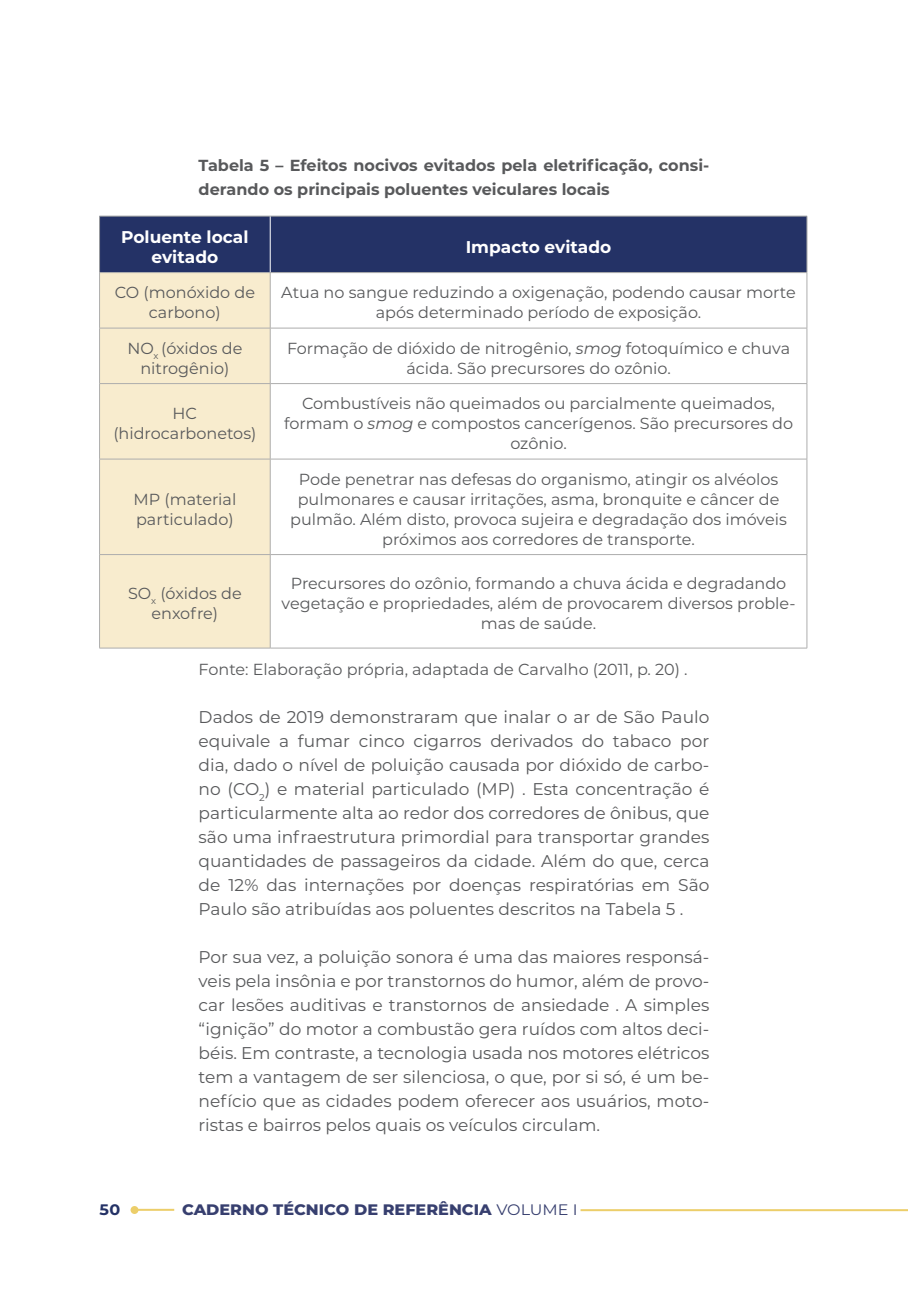
<style>
.page{position:relative;width:908px;height:1304px;background:#fff}
.page>*{position:absolute;margin:0;border:0;box-sizing:border-box;transform-origin:0 0}
.t1{font:17px/24px "Montserrat";color:#58595b;text-align:justify}
.t2{font:700 17px/20px "Montserrat";color:#fff;text-align:center}
.t3{font:16px/20px "Montserrat";color:#58595b;text-align:center}
.t4{font:700 16px/24px "Montserrat";color:#58595b}
.t5{font:800 15.2px "Montserrat";color:#373f6f;scale:1.05 1}
.t6{font:700 15.2px "Montserrat";color:#243266;scale:1.05 1}
.s1{font-style:italic}
.s2{font-weight:400}
</style>
<div class="page">
<div style="left:100px;top:217px;width:706px;height:55px;background:#243266"></div>
<div style="left:100px;top:273px;width:170px;height:375px;background:#f8ecce"></div>
<hr style="left:99px;top:216px;width:171px;height:1px;background:#97999c">
<hr style="left:99px;top:216px;width:1px;height:56px;background:#97999c">
<hr style="left:270px;top:216px;width:536px;height:1px;background:#97999c">
<hr style="left:806px;top:216px;width:1px;height:56px;background:#97999c">
<hr style="left:270px;top:216px;width:1px;height:56px;background:#fff">
<hr style="left:99px;top:272px;width:171px;height:1px;background:#adadad">
<hr style="left:99px;top:273px;width:1px;height:55px;background:#adadad">
<hr style="left:270px;top:272px;width:536px;height:1px;background:#adadad">
<hr style="left:270px;top:273px;width:1px;height:55px;background:#adadad">
<hr style="left:806px;top:273px;width:1px;height:55px;background:#adadad">
<hr style="left:99px;top:328px;width:171px;height:1px;background:#adadad">
<hr style="left:99px;top:328px;width:1px;height:55px;background:#adadad">
<hr style="left:270px;top:328px;width:536px;height:1px;background:#adadad">
<hr style="left:270px;top:328px;width:1px;height:55px;background:#adadad">
<hr style="left:806px;top:328px;width:1px;height:55px;background:#adadad">
<hr style="left:99px;top:383px;width:171px;height:1px;background:#adadad">
<hr style="left:99px;top:384px;width:1px;height:75px;background:#adadad">
<hr style="left:270px;top:383px;width:536px;height:1px;background:#adadad">
<hr style="left:270px;top:384px;width:1px;height:75px;background:#adadad">
<hr style="left:806px;top:384px;width:1px;height:75px;background:#adadad">
<hr style="left:99px;top:459px;width:171px;height:1px;background:#adadad">
<hr style="left:99px;top:459px;width:1px;height:95px;background:#adadad">
<hr style="left:270px;top:459px;width:536px;height:1px;background:#adadad">
<hr style="left:270px;top:459px;width:1px;height:95px;background:#adadad">
<hr style="left:806px;top:459px;width:1px;height:95px;background:#adadad">
<hr style="left:99px;top:554px;width:171px;height:1px;background:#adadad">
<hr style="left:99px;top:555px;width:1px;height:93px;background:#adadad">
<hr style="left:270px;top:554px;width:536px;height:1px;background:#adadad">
<hr style="left:270px;top:555px;width:1px;height:93px;background:#adadad">
<hr style="left:806px;top:555px;width:1px;height:93px;background:#adadad">
<hr style="left:99px;top:648px;width:171px;height:1px;background:#adadad">
<hr style="left:270px;top:648px;width:536px;height:1px;background:#adadad">
<hr style="left:134px;top:1209px;width:40px;height:2px;background:#ecce6a">
<div style="left:130px;top:1206px;width:8px;height:8px;background:#ecce6a;border-radius:50%"></div>
<hr style="left:580px;top:1209px;width:327px;height:2px;background:#ecce6a">
<p class="t4" style="left:198px;top:153px;width:512px">Tabela 5 – Efeitos nocivos evitados pela eletrificação, consi&shy;derando os principais poluentes veiculares locais</p>
<p class="t2" style="left:121px;top:226px;width:129px">Poluente local evitado</p>
<p class="t2" style="left:465px;top:236px;width:147px">Impacto evitado</p>
<p class="t3" style="left:115px;top:282px;width:142px">CO (monóxido de carbono)</p>
<p class="t3" style="left:281px;top:282px;width:515px">Atua no sangue reduzindo a oxigenação, podendo causar morte após determinado período de exposição.</p>
<p class="t3" style="left:127px;top:337px;width:116px">NO<sub>x</sub> (óxidos de nitrogênio)</p>
<p class="t3" style="left:287px;top:337px;width:504px">Formação de dióxido de nitrogênio, <span class="s1">smog</span> fotoquímico e chuva ácida. São precursores do ozônio.</p>
<p class="t3" style="left:113px;top:403px;width:144px">HC (hidrocarbonetos)</p>
<p class="t3" style="left:284px;top:393px;width:510px">Combustíveis não queimados ou parcialmente queimados, formam o <span class="s1">smog</span> e compostos cancerígenos. São precursores do ozônio.</p>
<p class="t3" style="left:133px;top:488px;width:104px;text-align:left">MP (material particulado)</p>
<p class="t3" style="left:290px;top:468px;width:498px">Pode penetrar nas defesas do organismo, atingir os alvéolos pulmonares e causar irritações, asma, bronquite e câncer de pulmão. Além disto, provoca sujeira e degradação dos imóveis próximos aos corredores de transporte.</p>
<p class="t3" style="left:128px;top:583px;width:115px">SO<sub>x</sub> (óxidos de enxofre)</p>
<p class="t3" style="left:281px;top:573px;width:515px">Precursores do ozônio, formando a chuva ácida e degradando vegetação e propriedades, além de provocarem diversos proble&shy;mas de saúde.</p>
<p class="t3" style="left:198px;top:659px;width:490px">Fonte: Elaboração própria, adaptada de Carvalho (2011, p. 20) .</p>
<p class="t1" style="left:198px;top:705px;width:512px">Dados de 2019 demonstraram que inalar o ar de São Paulo equivale a fumar cinco cigarros derivados do tabaco por dia, dado o nível de poluição causada por dióxido de carbo&shy;no (CO<sub>2</sub>) e material particulado (MP) . Esta concentração é particularmente alta ao redor dos corredores de ônibus, que são uma infraestrutura primordial para transportar grandes quantidades de passageiros da cidade. Além do que, cerca de 12% das internações por doenças respiratórias em São Paulo são atribuídas aos poluentes descritos na Tabela 5 .</p>
<p class="t1" style="left:198px;top:945px;width:512px">Por sua vez, a poluição sonora é uma das maiores responsá&shy;veis pela insônia e por transtornos do humor, além de provo&shy;car lesões auditivas e transtornos de ansiedade . A simples “ignição” do motor a combustão gera ruídos com altos deci&shy;béis. Em contraste, a tecnologia usada nos motores elétricos tem a vantagem de ser silenciosa, o que, por si só, é um be&shy;nefício que as cidades podem oferecer aos usuários, moto&shy;ristas e bairros pelos quais os veículos circulam.</p>
<p class="t6" style="left:100px;top:1198px;width:21px">50</p>
<p class="t5" style="left:182px;top:1199px;width:378px">CADERNO TÉCNICO DE REFERÊNCIA <span class="s2">VOLUME I</span></p>
</div>
